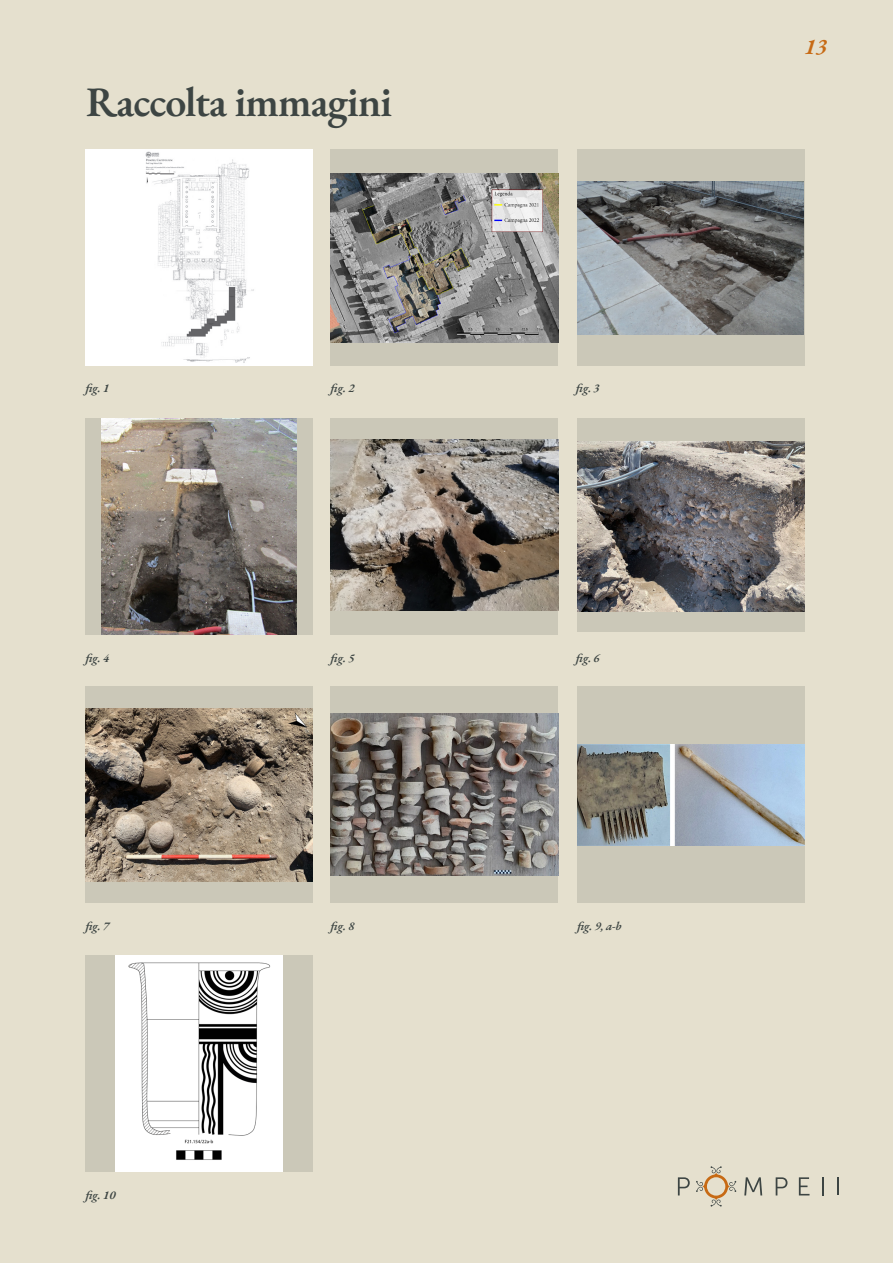
<style>
.page{position:relative;width:893px;height:1263px;background:#e5e0ce}
.page>*{position:absolute;margin:0;border:0;box-sizing:border-box;transform-origin:0 0}
.t1{font:42px "EB Garamond";letter-spacing:-.02em;color:#3d4543}
.t2{font:italic 22.5px "EB Garamond";color:#c76a14}
.t3{font:italic 12px "EB Garamond";color:#3d4543}
</style>
<div class="page">
<svg style="left:678px;top:1177px;width:12px;height:18px"></svg>
<svg style="left:837px;top:1177px;width:2px;height:18px"></svg>
<svg style="left:822px;top:1177px;width:2px;height:18px"></svg>
<svg style="left:744px;top:1177px;width:18px;height:18px"></svg>
<svg style="left:799px;top:1177px;width:10px;height:18px"></svg>
<svg style="left:776px;top:1177px;width:11px;height:18px"></svg>
<svg style="left:696px;top:1166px;width:40px;height:40px"></svg>
<div style="left:85px;top:150px;width:228px;height:216px;background:#fff"></div>
<img style="left:145px;top:151px;width:109px;height:212px">
<div style="left:85px;top:418px;width:228px;height:216px;background:#cbc8b8"></div>
<img style="left:102px;top:418px;width:195px;height:216px">
<div style="left:85px;top:687px;width:228px;height:216px;background:#cbc8b8"></div>
<img style="left:85px;top:709px;width:228px;height:172px">
<div style="left:85px;top:955px;width:228px;height:216px;background:#cbc8b8"></div>
<img style="left:115px;top:955px;width:168px;height:216px">
<div style="left:331px;top:150px;width:227px;height:216px;background:#cbc8b8"></div>
<img style="left:331px;top:173px;width:227px;height:169px">
<div style="left:331px;top:418px;width:227px;height:216px;background:#cbc8b8"></div>
<img style="left:331px;top:440px;width:227px;height:170px">
<div style="left:331px;top:687px;width:227px;height:216px;background:#cbc8b8"></div>
<img style="left:331px;top:714px;width:227px;height:162px">
<div style="left:577px;top:687px;width:228px;height:216px;background:#cbc8b8"></div>
<img style="left:577px;top:744px;width:228px;height:101px">
<div style="left:577px;top:150px;width:228px;height:216px;background:#cbc8b8"></div>
<img style="left:577px;top:181px;width:226px;height:153px">
<div style="left:577px;top:418px;width:228px;height:213px;background:#cbc8b8"></div>
<img style="left:577px;top:441px;width:228px;height:171px">
<p class="t1" style="left:86px;top:75px;width:307px">Raccolta immagini</p>
<p class="t3" style="left:85px;top:381px;width:25px">fig. 1</p>
<p class="t3" style="left:331px;top:381px;width:25px">fig. 2</p>
<p class="t3" style="left:576px;top:381px;width:25px">fig. 3</p>
<p class="t3" style="left:85px;top:650px;width:25px">fig. 4</p>
<p class="t3" style="left:331px;top:650px;width:25px">fig. 5</p>
<p class="t3" style="left:576px;top:650px;width:25px">fig. 6</p>
<p class="t3" style="left:85px;top:918px;width:25px">fig. 7</p>
<p class="t3" style="left:85px;top:1187px;width:31px">fig. 10</p>
<p class="t3" style="left:331px;top:918px;width:25px">fig. 8</p>
<p class="t3" style="left:577px;top:918px;width:46px">fig. 9, a-b</p>
<h2 class="t2" style="left:805px;top:32px;width:24px">13</h2>
</div>
